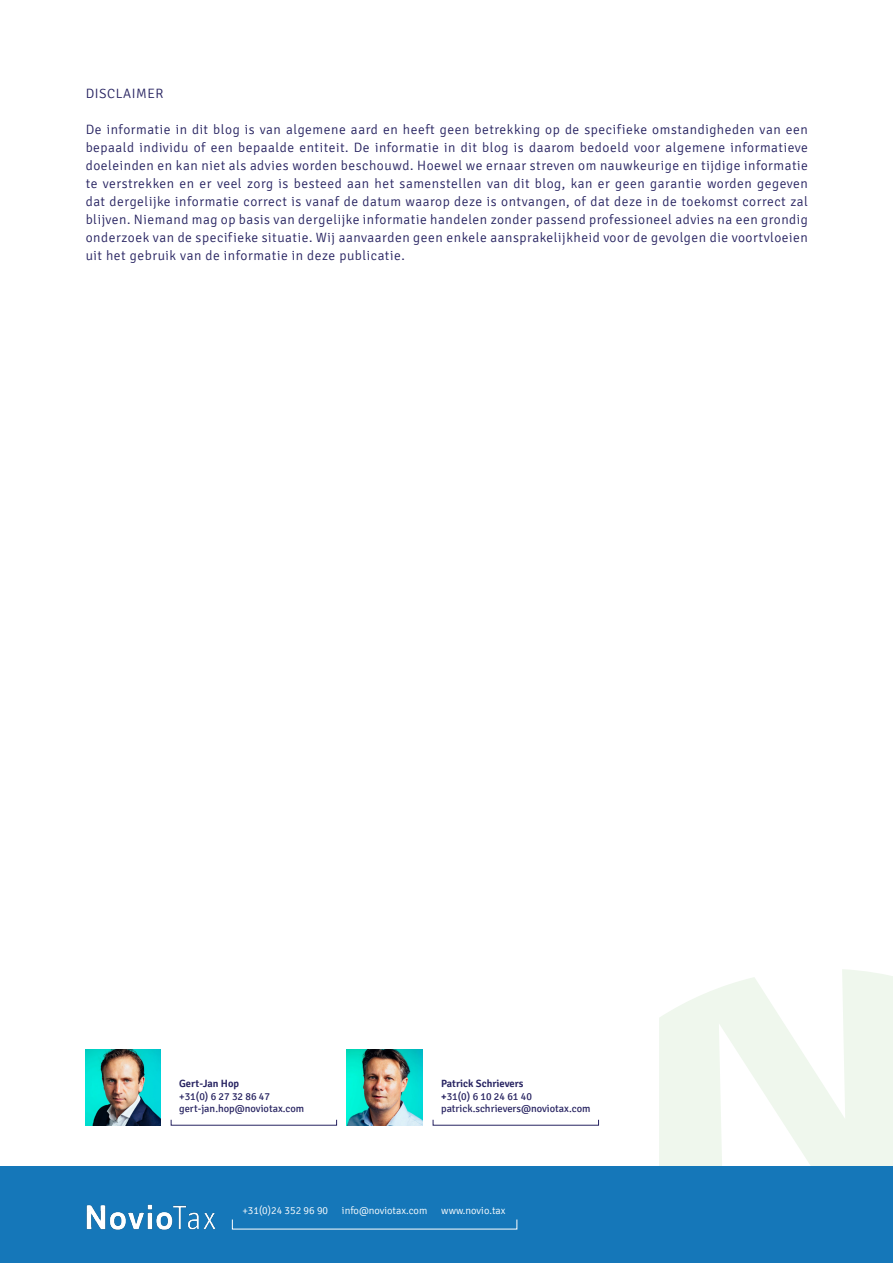
<style>
.page{position:relative;width:893px;height:1263px;background:#fff}
.page>*{position:absolute;margin:0;border:0;box-sizing:border-box;transform-origin:0 0}
.t1{font:300 13.5px/18px "Signika";letter-spacing:.04em;color:#272361;text-align:justify}
.t2{font:10.5px "Signika";color:#272361}
.t3{font:300 10.5px "Signika";color:#fff}
.t4{font:600 10.5px "Signika";color:#272361}
.s1{font-weight:600}
</style>
<div class="page">
<svg style="left:659px;top:969px;width:234px;height:197px;fill:#eff7ed"></svg>
<div style="left:0;top:1166px;width:893px;height:97px;background:#1577b9"></div>
<img style="left:347px;top:1050px;width:76px;height:75px">
<img style="left:85px;top:1050px;width:76px;height:75px">
<p class="t1" style="left:86px;top:84px;width:79px">DISCLAIMER</p>
<p class="t1" style="left:86px;top:120px;width:724px">De informatie in dit blog is van algemene aard en heeft geen betrekking op de specifieke omstandigheden van een bepaald individu of een bepaalde entiteit. De informatie in dit blog is daarom bedoeld voor algemene informatieve doeleinden en kan niet als advies worden beschouwd. Hoewel we ernaar streven om nauwkeurige en tijdige informatie te verstrekken en er veel zorg is besteed aan het samenstellen van dit blog, kan er geen garantie worden gegeven dat dergelijke informatie correct is vanaf de datum waarop deze is ontvangen, of dat deze in de toekomst correct zal blijven. Niemand mag op basis van dergelijke informatie handelen zonder passend professioneel advies na een grondig onderzoek van de specifieke situatie. Wij aanvaarden geen enkele aansprakelijkheid voor de gevolgen die voortvloeien uit het gebruik van de informatie in deze publicatie.</p>
<p class="t4" style="left:179px;top:1077px;width:61px">Gert-Jan Hop</p>
<p class="t2" style="left:179px;top:1090px;width:92px">+31(0) 6 27 32 86 47</p>
<p class="t2" style="left:179px;top:1102px;width:127px">gert-jan.hop@noviotax.com</p>
<p class="t4" style="left:441px;top:1077px;width:84px">Patrick Schrievers</p>
<p class="t2" style="left:441px;top:1090px;width:92px"><span class="s1">+</span>31(0) 6 10 24 61 40</p>
<p class="t2" style="left:441px;top:1102px;width:151px">patrick.schrievers@noviotax.com</p>
<p class="t3" style="left:242px;top:1204px;width:87px">+31(0)24 352 96 90</p>
<p class="t3" style="left:342px;top:1204px;width:87px">info@noviotax.com</p>
<p class="t3" style="left:441px;top:1204px;width:66px">www.novio.tax</p>
</div>
